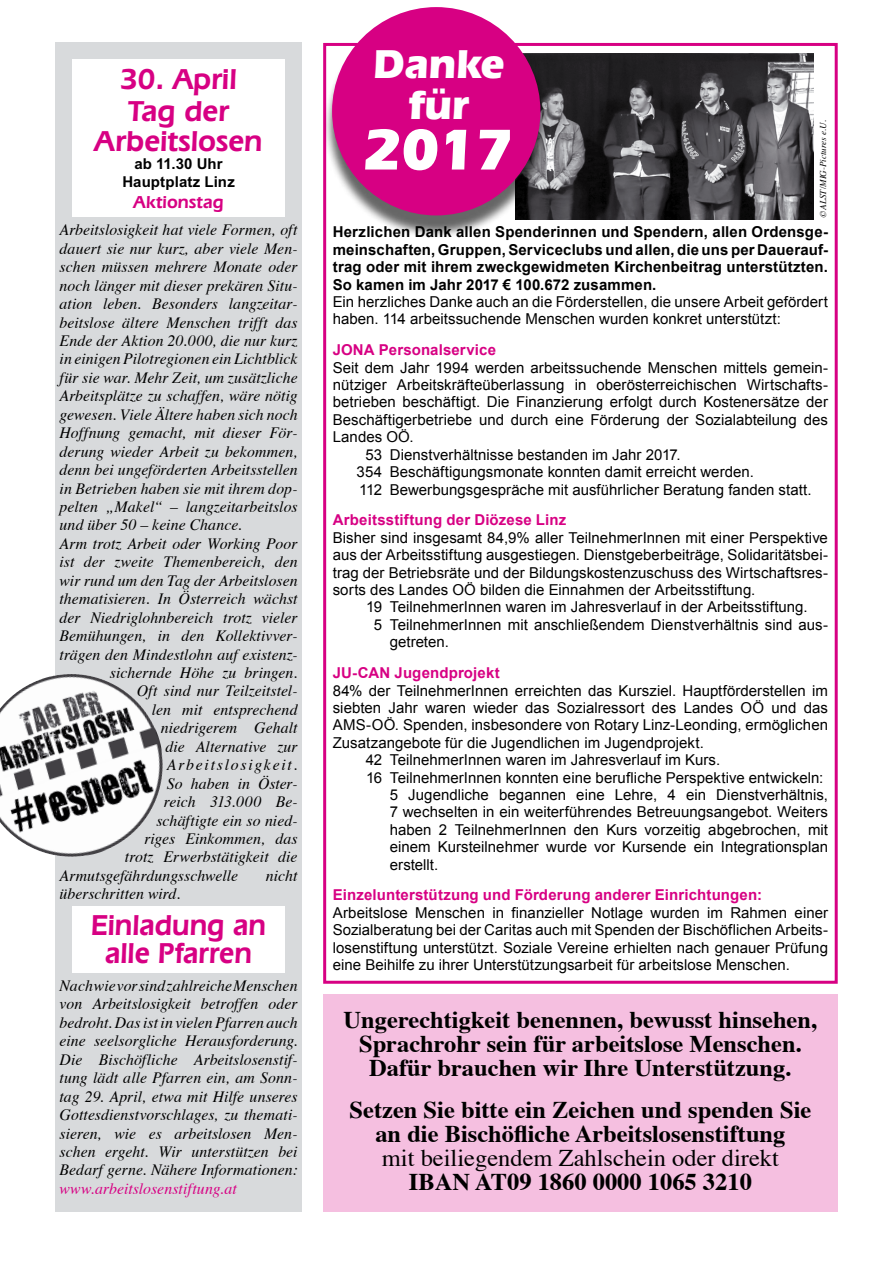
<style>
.page{position:relative;width:893px;height:1263px;background:#fff}
.page>*{position:absolute;margin:0;border:0;box-sizing:border-box;transform-origin:0 0}
.t1{font:700 60px "Eras IT Cby BT";color:#fff}
.t2{font:700 42px/40.5px "Eras IT Cby BT";color:#fff;text-align:center}
.t3{font:600 30px/30.8px "Eras IT Cby BT";color:#d70083;text-align:center}
.t4{font:600 30px/28.5px "Eras IT Cby BT";color:#d70083;text-align:center;scale:.96 1}
.t5{font:700 24px/24px "Times";color:#000;text-align:center}
.t6{font:24px "Times";color:#000}
.t7{font:600 18px "Eras IT Cby BT";letter-spacing:.005em;color:#d70083}
.t8{font:italic 15.75px/18.5px "Times";letter-spacing:.005em;color:#000;text-align:justify}
.t9{font:italic 15.75px "Times";letter-spacing:.005em;color:#d70083}
.t10{font:italic 15.75px "Times";letter-spacing:.11em;color:#000}
.t11{font:15px/17.4px "Arial";letter-spacing:.005em;color:#000;text-align:justify}
.t12{font:700 15px/17.4px "Arial";letter-spacing:.01em;color:#000;text-align:justify}
.t13{font:700 15px "Arial";letter-spacing:.01em;color:#d70083}
.t14{font:700 15px/18px "Arial";letter-spacing:.01em;color:#000;text-align:center}
.t15{font:italic 9px "Times";color:#000}
</style>
<div class="page">
<div style="left:55px;top:43px;width:247px;height:1169px;background:#d8dadc"></div>
<div style="left:323px;top:43px;width:515px;height:941px;border:3px solid #d70083"></div>
<div style="left:323px;top:994px;width:515px;height:218px;background:#f5bfe0"></div>
<div style="left:72px;top:60px;width:213px;height:157px;background:#fff"></div>
<div style="left:72px;top:906px;width:213px;height:67px;background:#fff"></div>
<img style="left:0;top:674px;width:163px;height:183px">
<img style="left:617px;top:53px;width:196px;height:166px">
<div style="left:324px;top:14px;width:293px;height:231px;background:#000;opacity:.6"></div>
<div style="left:332px;top:7px;width:208px;height:208px;background:#d70083;border-radius:50%"></div>
<h3 class="t3" style="left:95px;top:63px;width:169px">30. April<br>Tag der<br>Arbeitslosen</h3>
<p class="t14" style="left:122px;top:154px;width:114px">ab 11.30 Uhr<br>Hauptplatz Linz</p>
<p class="t7" style="left:134px;top:191px;width:91px">Aktionstag</p>
<p class="t8" style="left:60px;top:220px;width:240px">Arbeitslosigkeit hat viele Formen, oft</p>
<p class="t8" style="left:60px;top:238px;width:240px">dauert sie nur kurz, aber viele Men-</p>
<p class="t8" style="left:60px;top:256px;width:240px">schen müssen mehrere Monate oder</p>
<p class="t8" style="left:60px;top:275px;width:240px">noch länger mit dieser prekären Situ-</p>
<p class="t8" style="left:60px;top:293px;width:240px">ation leben. Besonders langzeitar-</p>
<p class="t8" style="left:60px;top:312px;width:240px">beitslose ältere Menschen trifft das</p>
<p class="t8" style="left:60px;top:330px;width:240px">Ende der Aktion 20.000, die nur kurz</p>
<p class="t8" style="left:60px;top:349px;width:240px">in einigen Pilotregionen ein Lichtblick</p>
<p class="t8" style="left:60px;top:367px;width:240px">für sie war. Mehr Zeit, um zusätzliche</p>
<p class="t8" style="left:60px;top:386px;width:240px">Arbeitsplätze zu schaffen, wäre nötig</p>
<p class="t8" style="left:60px;top:404px;width:240px">gewesen. Viele Ältere haben sich noch</p>
<p class="t8" style="left:60px;top:422px;width:240px">Hoffnung gemacht, mit dieser För-</p>
<p class="t8" style="left:60px;top:441px;width:240px">derung wieder Arbeit zu bekommen,</p>
<p class="t8" style="left:60px;top:459px;width:240px">denn bei ungeförderten Arbeitsstellen</p>
<p class="t8" style="left:60px;top:478px;width:240px">in Betrieben haben sie mit ihrem dop-</p>
<p class="t8" style="left:60px;top:496px;width:240px">pelten „Makel“ – langzeitarbeitslos</p>
<p class="t8" style="left:60px;top:515px;width:184px">und über 50 – keine Chance.</p>
<p class="t8" style="left:60px;top:533px;width:240px">Arm trotz Arbeit oder Working Poor</p>
<p class="t8" style="left:60px;top:552px;width:240px">ist der zweite Themenbereich, den</p>
<p class="t8" style="left:60px;top:570px;width:240px">wir rund um den Tag der Arbeitslosen</p>
<p class="t8" style="left:60px;top:588px;width:240px">thematisieren. In Österreich wächst</p>
<p class="t8" style="left:60px;top:607px;width:240px">der Niedriglohnbereich trotz vieler</p>
<p class="t8" style="left:60px;top:625px;width:240px">Bemühungen, in den Kollektivver-</p>
<p class="t8" style="left:60px;top:644px;width:240px">trägen den Mindestlohn auf existenz-</p>
<p class="t8" style="left:110px;top:662px;width:189px">sichernde Höhe zu bringen.</p>
<p class="t8" style="left:137px;top:681px;width:162px">Oft sind nur Teilzeitstel-</p>
<p class="t8" style="left:152px;top:699px;width:147px">len mit entsprechend</p>
<p class="t8" style="left:161px;top:718px;width:138px">niedrigerem Gehalt</p>
<p class="t8" style="left:165px;top:736px;width:134px">die Alternative zur</p>
<p class="t10" style="left:167px;top:751px;width:132px">Arbeitslosigkeit.</p>
<p class="t8" style="left:167px;top:773px;width:132px">So haben in Öster-</p>
<p class="t8" style="left:164px;top:791px;width:135px">reich 313.000 Be-</p>
<p class="t8" style="left:156px;top:810px;width:143px">schäftigte ein so nied-</p>
<p class="t8" style="left:144px;top:828px;width:155px">riges Einkommen, das</p>
<p class="t8" style="left:125px;top:847px;width:174px">trotz Erwerbstätigkeit die</p>
<p class="t8" style="left:60px;top:865px;width:180px">Armutsgefährdungsschwelle</p>
<p class="t8" style="left:266px;top:865px;width:33px">nicht</p>
<p class="t8" style="left:60px;top:884px;width:123px">überschritten wird.</p>
<h3 class="t4" style="left:91px;top:910px;width:184px">Einladung an alle Pfarren</h3>
<p class="t8" style="left:60px;top:975px;width:240px">Nach wie vor sind zahlreiche Menschen von Arbeitslosigkeit betroffen oder bedroht. Das ist in vielen Pfarren auch eine seelsorgliche Herausforderung.<br>Die Bischöfliche Arbeitslosenstif&shy;tung lädt alle Pfarren ein, am Sonn&shy;tag 29. April, etwa mit Hilfe unseres Gottesdienstvorschlages, zu themati&shy;sieren, wie es arbeitslosen Men&shy;schen ergeht. Wir unterstützen bei Bedarf gerne. Nähere Informationen:</p>
<p class="t9" style="left:60px;top:1174px;width:179px">www.arbeitslosenstiftung.at</p>
<h2 class="t2" style="left:373px;top:43px;width:133px">Danke für</h2>
<h1 class="t1" style="left:364px;top:112px;width:151px">2017</h1>
<p class="t15" style="left:815px;top:218px;width:100px;rotate:-90deg">© ALST/MIG-Pictures e.U.</p>
<p class="t12" style="left:333px;top:223px;width:497px">Herzlichen Dank allen Spenderinnen und Spendern, allen Ordensge&shy;meinschaften, Gruppen, Serviceclubs und allen, die uns per Dauerauf&shy;trag oder mit ihrem zweckgewidmeten Kirchenbeitrag unterstützten.<br>So kamen im Jahr 2017 € 100.672 zusammen.</p>
<p class="t11" style="left:333px;top:293px;width:497px">Ein herzliches Danke auch an die Förderstellen, die unsere Arbeit gefördert haben. 114 arbeitssuchende Menschen wurden konkret unterstützt:</p>
<p class="t13" style="left:333px;top:342px;width:165px">JONA Personalservice</p>
<p class="t11" style="left:333px;top:359px;width:497px">Seit dem Jahr 1994 werden arbeitssuchende Menschen mittels gemein-</p>
<p class="t11" style="left:333px;top:376px;width:497px">nütziger Arbeitskräfteüberlassung in oberösterreichischen Wirtschafts-</p>
<p class="t11" style="left:333px;top:393px;width:497px">betrieben beschäftigt. Die Finanzierung erfolgt durch Kostenersätze der</p>
<p class="t11" style="left:333px;top:411px;width:497px">Beschäftigerbetriebe und durch eine Förderung der Sozialabteilung des</p>
<p class="t11" style="left:333px;top:428px;width:83px">Landes OÖ.</p>
<p class="t11" style="left:365px;top:446px;width:317px">53 Dienstverhältnisse bestanden im Jahr 2017.</p>
<p class="t11" style="left:357px;top:463px;width:399px">354 Beschäftigungsmonate konnten damit erreicht werden.</p>
<p class="t11" style="left:359px;top:480px;width:454px">112 Bewerbungsgespräche mit ausführlicher Beratung fanden statt.</p>
<p class="t13" style="left:333px;top:512px;width:235px">Arbeitsstiftung der Diözese Linz</p>
<p class="t11" style="left:333px;top:529px;width:497px">Bisher sind insgesamt 84,9% aller TeilnehmerInnen mit einer Perspektive aus der Arbeitsstiftung ausgestiegen. Dienstgeberbeiträge, Solidaritätsbei&shy;trag der Betriebsräte und der Bildungskostenzuschuss des Wirtschaftsres&shy;sorts des Landes OÖ bilden die Einnahmen der Arbeitsstiftung.</p>
<p class="t11" style="left:366px;top:598px;width:443px">19 TeilnehmerInnen waren im Jahresverlauf in der Arbeitsstiftung.</p>
<p class="t11" style="left:374px;top:616px;width:456px">5 TeilnehmerInnen mit anschließendem Dienstverhältnis sind aus-</p>
<p class="t11" style="left:390px;top:633px;width:61px">getreten.</p>
<p class="t13" style="left:333px;top:664px;width:168px">JU-CAN Jugendprojekt</p>
<p class="t11" style="left:333px;top:681px;width:497px">84% der TeilnehmerInnen erreichten das Kursziel. Hauptförderstellen im</p>
<p class="t11" style="left:333px;top:699px;width:497px">siebten Jahr waren wieder das Sozialressort des Landes OÖ und das</p>
<p class="t11" style="left:333px;top:716px;width:497px">AMS-OÖ. Spenden, insbesondere von Rotary Linz-Leonding, ermöglichen</p>
<p class="t11" style="left:333px;top:734px;width:373px">Zusatzangebote für die Jugendlichen im Jugendprojekt.</p>
<p class="t11" style="left:366px;top:751px;width:356px">42 TeilnehmerInnen waren im Jahresverlauf im Kurs.</p>
<p class="t11" style="left:366px;top:768px;width:459px">16 TeilnehmerInnen konnten eine berufliche Perspektive entwickeln:</p>
<p class="t11" style="left:390px;top:786px;width:440px">5 Jugendliche begannen eine Lehre, 4 ein Dienstverhältnis,</p>
<p class="t11" style="left:390px;top:803px;width:440px">7 wechselten in ein weiterführendes Betreuungsangebot. Weiters</p>
<p class="t11" style="left:390px;top:821px;width:440px">haben 2 TeilnehmerInnen den Kurs vorzeitig abgebrochen, mit</p>
<p class="t11" style="left:390px;top:838px;width:440px">einem Kursteilnehmer wurde vor Kursende ein Integrationsplan</p>
<p class="t11" style="left:390px;top:855px;width:50px">erstellt.</p>
<p class="t13" style="left:333px;top:887px;width:431px">Einzelunterstützung und Förderung anderer Einrichtungen:</p>
<p class="t11" style="left:333px;top:904px;width:497px">Arbeitslose Menschen in finanzieller Notlage wurden im Rahmen einer Sozialberatung bei der Caritas auch mit Spenden der Bischöflichen Arbeits&shy;losenstiftung unterstützt. Soziale Vereine erhielten nach genauer Prüfung eine Beihilfe zu ihrer Unterstützungsarbeit für arbeitslose Menschen.</p>
<h3 class="t5" style="left:344px;top:1005px;width:475px">Ungerechtigkeit benennen, bewusst hinsehen,<br>Sprachrohr sein für arbeitslose Menschen.<br>Dafür brauchen wir Ihre Unterstützung.</h3>
<h3 class="t5" style="left:350px;top:1095px;width:463px">Setzen Sie bitte ein Zeichen und spenden Sie an die Bischöfliche Arbeitslosenstiftung</h3>
<h3 class="t6" style="left:382px;top:1136px;width:399px">mit beiliegendem Zahlschein oder direkt</h3>
<h3 class="t5" style="left:409px;top:1167px;width:344px">IBAN AT09 1860 0000 1065 3210</h3>
</div>
